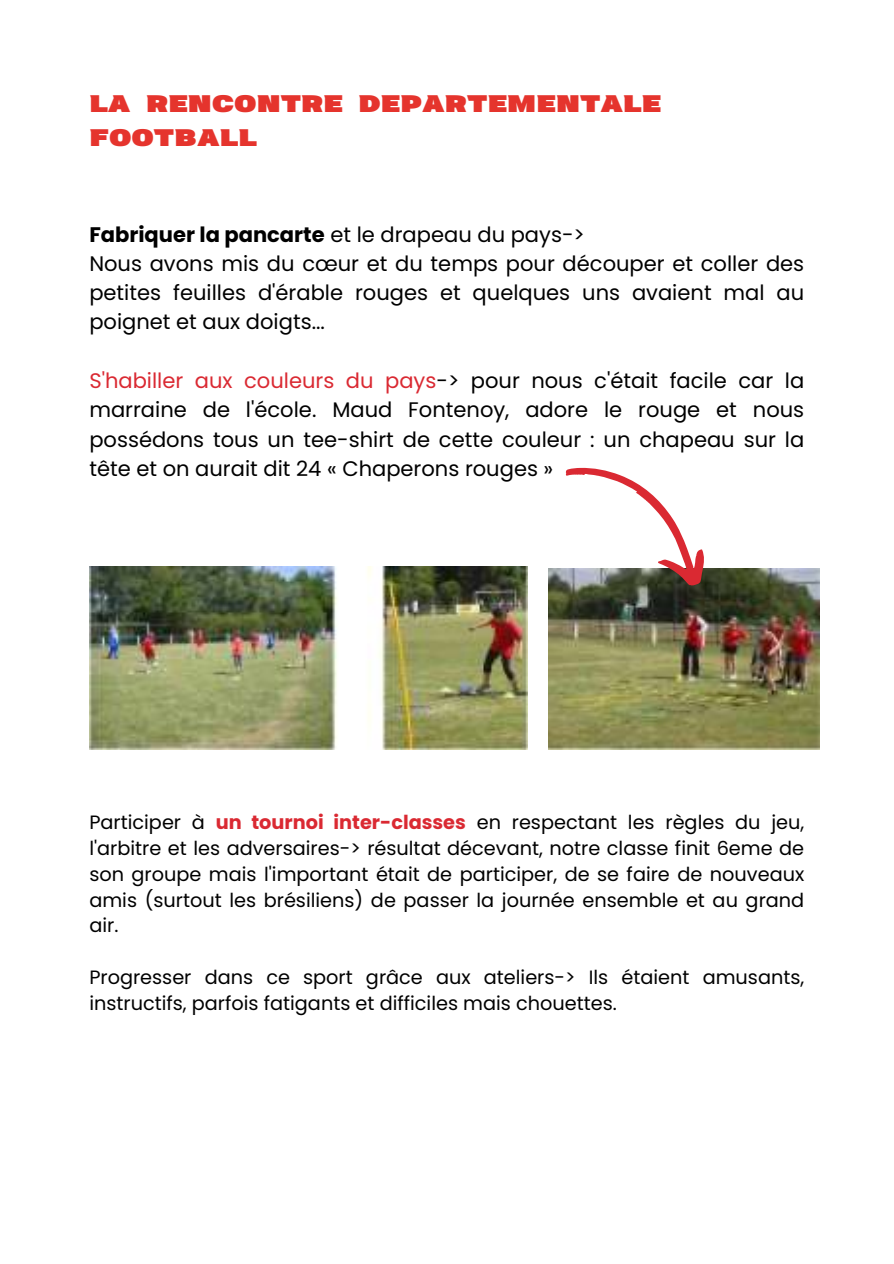
<style>
.page{position:relative;width:894px;height:1264px;background:#fff}
.page>*{position:absolute;margin:0;border:0;box-sizing:border-box;transform-origin:0 0}
.t1{font:27.9px/33.5px "Neultica 4 F Black";color:#e5342d}
.t2{font:21px/29.2px "Poppins";color:#000}
.t3{font:19.2px/25.8px "Poppins";color:#000;text-align:justify}
.s1{font-weight:700}
.s2{color:#da2932}
.s3{font-weight:700;color:#da2932}
</style>
<div class="page">
<img style="left:89px;top:566px;width:438px;height:184px">
<img style="left:548px;top:568px;width:270px;height:181px">
<svg style="left:563px;top:467px;width:159px;height:129px"></svg>
<h1 class="t1" style="left:89px;top:88px;width:573px">LA RENCONTRE DEPARTEMENTALE<br>FOOTBALL</h1>
<p class="t2" style="left:89px;top:220px;width:716px"><span class="s1">Fabriquer la pancarte</span> et le drapeau du pays-&gt;<br>Nous avons mis du cœur et du temps pour découper et coller des petites feuilles d'érable rouges et quelques uns avaient mal au poignet et aux doigts...</p>
<p class="t2" style="left:89px;top:366px;width:716px;text-align:justify"><span class="s2">S'habiller aux couleurs du pays</span>-&gt; pour nous c'était facile car la marraine de l'école. Maud Fontenoy, adore le rouge et nous possédons tous un tee-shirt de cette couleur : un chapeau sur la tête et on aurait dit 24 « Chaperons rouges »</p>
<p class="t3" style="left:89px;top:809px;width:716px">Participer à <span class="s3">un tournoi inter-classes</span> en respectant les règles du jeu, l'arbitre et les adversaires-&gt; résultat décevant, notre classe finit 6eme de son groupe mais l'important était de participer, de se faire de nouveaux amis (surtout les brésiliens) de passer la journée ensemble et au grand air.</p>
<p class="t3" style="left:89px;top:964px;width:716px">Progresser dans ce sport grâce aux ateliers-&gt; Ils étaient amusants, instructifs, parfois fatigants et difficiles mais chouettes.</p>
</div>
